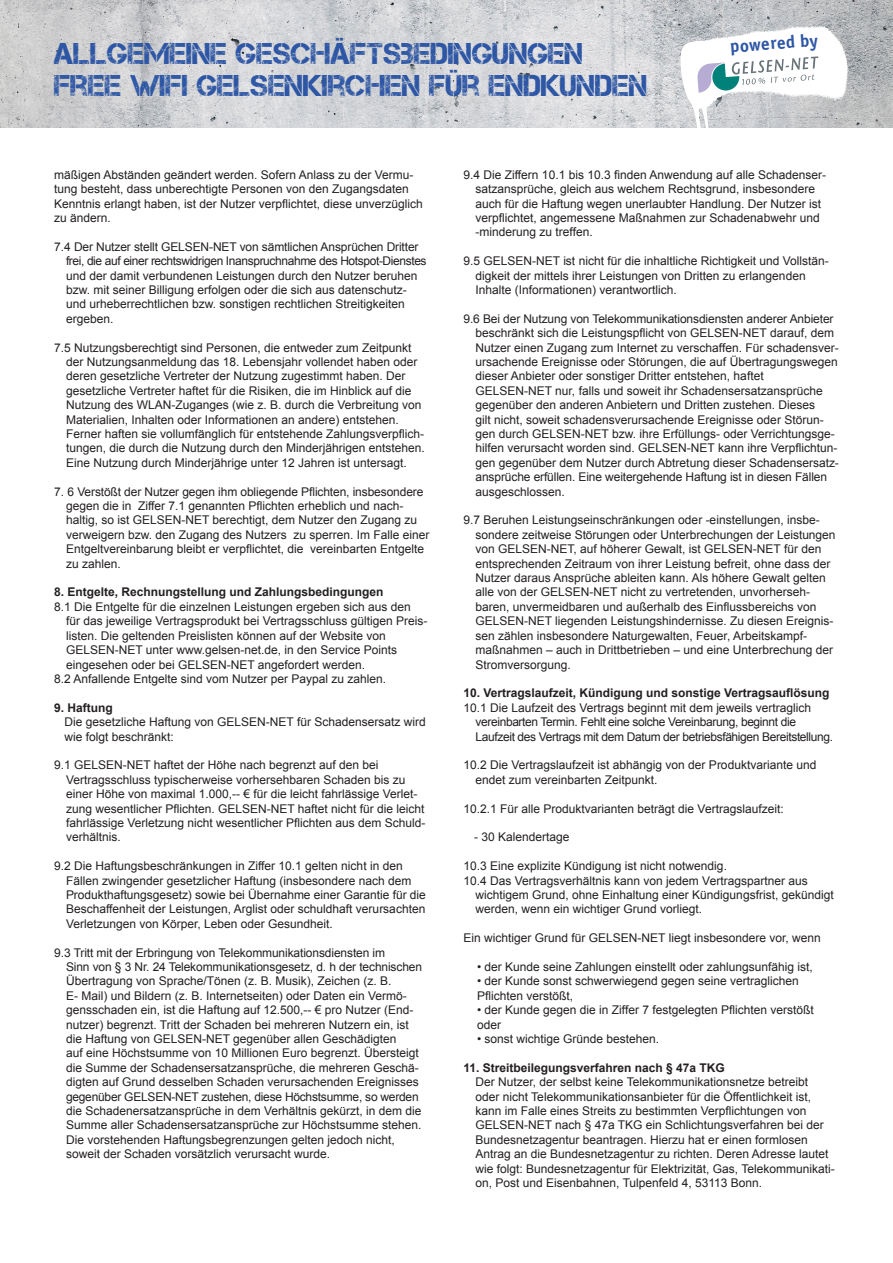
<style>
.page{position:relative;width:893px;height:1263px;background:#fff}
.page>*{position:absolute;margin:0;border:0;box-sizing:border-box;transform-origin:0 0}
.t1{font:30px "Captureit";color:#2d56a5}
.t2{font:700 17.7px "Officina Sans ITC Pro";color:#2d56a5}
.t3{font:12px/14.4px "Arial";color:#231f20}
.t4{font:12px/14.4px "Arial";letter-spacing:-.03em;color:#231f20}
.t5{font:700 12px "Arial";color:#231f20}
</style>
<div class="page">
<img style="left:0;top:0;width:893px;height:128px">
<svg style="left:680px;top:26px;width:168px;height:102px"></svg>
<p class="t1" style="left:54px;top:37px;width:530px">ALLGEMEINE GESCHÄFTSBEDINGUNGEN</p>
<p class="t1" style="left:54px;top:68px;width:595px">FREE WIFI GELSENKIRCHEN FÜR ENDKUNDEN</p>
<p class="t2" style="left:729px;top:35px;width:89px;rotate:-4deg">powered by</p>
<p class="t3" style="left:54px;top:168px;width:370px">mäßigen Abständen geändert werden. Sofern Anlass zu der Vermu&shy;tung besteht, dass unberechtigte Personen von den Zugangsdaten Kenntnis erlangt haben, ist der Nutzer verpflichtet, diese unverzüglich zu ändern.</p>
<p class="t3" style="left:54px;top:240px;width:366px">7.4 Der Nutzer stellt GELSEN-NET von sämtlichen Ansprüchen Dritter</p>
<p class="t4" style="left:66px;top:254px;width:362px">frei, die auf einer rechtswidrigen Inanspruchnahme des Hotspot-Dienstes und der damit verbundenen Leistungen durch den Nutzer beruhen</p>
<p class="t3" style="left:66px;top:283px;width:342px">bzw. mit seiner Billigung erfolgen oder die sich aus datenschutz&shy;und urheberrechtlichen bzw. sonstigen rechtlichen Streitigkeiten ergeben.</p>
<p class="t3" style="left:66px;top:340px;width:360px;text-indent:-12px">7.5 Nutzungsberechtigt sind Personen, die entweder zum Zeitpunkt der Nutzungsanmeldung das 18. Lebensjahr vollendet haben oder deren gesetzliche Vertreter der Nutzung zugestimmt haben. Der gesetzliche Vertreter haftet für die Risiken, die im Hinblick auf die Nutzung des WLAN-Zuganges (wie z. B. durch die Verbreitung von Materialien, Inhalten oder Informationen an andere) entstehen.<br>Ferner haften sie vollumfänglich für entstehende Zahlungsverpflich&shy;tungen, die durch die Nutzung durch den Minderjährigen entstehen.<br>Eine Nutzung durch Minderjährige unter 12 Jahren ist untersagt.</p>
<p class="t3" style="left:66px;top:484px;width:365px;text-indent:-12px">7. 6 Verstößt der Nutzer gegen ihm obliegende Pflichten, insbesondere gegen die in Ziffer 7.1 genannten Pflichten erheblich und nach&shy;haltig, so ist GELSEN-NET berechtigt, dem Nutzer den Zugang zu verweigern bzw. den Zugang des Nutzers zu sperren. Im Falle einer</p>
<p class="t3" style="left:66px;top:542px;width:360px">Entgeltvereinbarung bleibt er verpflichtet, die vereinbarten Entgelte zu zahlen.</p>
<p class="t5" style="left:54px;top:584px;width:331px">8. Entgelte, Rechnungstellung und Zahlungsbedingungen</p>
<p class="t3" style="left:54px;top:600px;width:358px">8.1 Die Entgelte für die einzelnen Leistungen ergeben sich aus den</p>
<p class="t3" style="left:66px;top:614px;width:363px">für das jeweilige Vertragsprodukt bei Vertragsschluss gültigen Preis&shy;listen. Die geltenden Preislisten können auf der Website von</p>
<p class="t3" style="left:66px;top:643px;width:333px">GELSEN-NET unter www.gelsen-net.de, in den Service Points eingesehen oder bei GELSEN-NET angefordert werden.</p>
<p class="t3" style="left:54px;top:672px;width:334px">8.2 Anfallende Entgelte sind vom Nutzer per Paypal zu zahlen.</p>
<p class="t5" style="left:54px;top:699px;width:60px">9. Haftung</p>
<p class="t3" style="left:64px;top:715px;width:363px">Die gesetzliche Haftung von GELSEN-NET für Schadensersatz wird wie folgt beschränkt:</p>
<p class="t3" style="left:54px;top:758px;width:326px">9.1 GELSEN-NET haftet der Höhe nach begrenzt auf den bei</p>
<p class="t3" style="left:66px;top:772px;width:361px">Vertragsschluss typischerweise vorhersehbaren Schaden bis zu einer Höhe von maximal 1.000,-- € für die leicht fahrlässige Verlet&shy;zung wesentlicher Pflichten. GELSEN-NET haftet nicht für die leicht fahrlässige Verletzung nicht wesentlicher Pflichten aus dem Schuld&shy;verhältnis.</p>
<p class="t3" style="left:66px;top:859px;width:361px;text-indent:-12px">9.2 Die Haftungsbeschränkungen in Ziffer 10.1 gelten nicht in den Fällen zwingender gesetzlicher Haftung (insbesondere nach dem Produkthaftungsgesetz) sowie bei Übernahme einer Garantie für die Beschaffenheit der Leistungen, Arglist oder schuldhaft verursachten Verletzungen von Körper, Leben oder Gesundheit.</p>
<p class="t3" style="left:66px;top:945px;width:358px;text-indent:-12px">9.3 Tritt mit der Erbringung von Telekommunikationsdiensten im<br>Sinn von § 3 Nr. 24 Telekommunikationsgesetz, d. h der technischen</p>
<p class="t3" style="left:66px;top:974px;width:327px">Übertragung von Sprache/Tönen (z. B. Musik), Zeichen (z. B.</p>
<p class="t3" style="left:66px;top:988px;width:349px">E- Mail) und Bildern (z. B. Internetseiten) oder Daten ein Vermö&shy;gensschaden ein, ist die Haftung auf 12.500,-- € pro Nutzer (End&shy;nutzer) begrenzt. Tritt der Schaden bei mehreren Nutzern ein, ist</p>
<p class="t3" style="left:66px;top:1032px;width:357px">die Haftung von GELSEN-NET gegenüber allen Geschädigten<br>auf eine Höchstsumme von 10 Millionen Euro begrenzt. Übersteigt die Summe der Schadensersatzansprüche, die mehreren Geschä&shy;digten auf Grund desselben Schaden verursachenden Ereignisses gegenüber GELSEN-NET zustehen, diese Höchstsumme, so werden die Schadenersatzansprüche in dem Verhältnis gekürzt, in dem die Summe aller Schadensersatzansprüche zur Höchstsumme stehen.<br>Die vorstehenden Haftungsbegrenzungen gelten jedoch nicht, soweit der Schaden vorsätzlich verursacht wurde.</p>
<p class="t3" style="left:463px;top:168px;width:364px">9.4 Die Ziffern 10.1 bis 10.3 finden Anwendung auf alle Schadenser-</p>
<p class="t3" style="left:475px;top:182px;width:347px">satzansprüche, gleich aus welchem Rechtsgrund, insbesondere auch für die Haftung wegen unerlaubter Handlung. Der Nutzer ist verpflichtet, angemessene Maßnahmen zur Schadenabwehr und -minderung zu treffen.</p>
<p class="t3" style="left:475px;top:254px;width:355px;text-indent:-12px">9.5 GELSEN-NET ist nicht für die inhaltliche Richtigkeit und Vollstän&shy;digkeit der mittels ihrer Leistungen von Dritten zu erlangenden</p>
<p class="t3" style="left:475px;top:283px;width:203px">Inhalte (Informationen) verantwortlich.</p>
<p class="t3" style="left:475px;top:312px;width:365px;text-indent:-12px">9.6 Bei der Nutzung von Telekommunikationsdiensten anderer Anbieter beschränkt sich die Leistungspflicht von GELSEN-NET darauf, dem Nutzer einen Zugang zum Internet zu verschaffen. Für schadensver&shy;ursachende Ereignisse oder Störungen, die auf Übertragungswegen</p>
<p class="t3" style="left:475px;top:369px;width:290px">dieser Anbieter oder sonstiger Dritter entstehen, haftet</p>
<p class="t3" style="left:475px;top:384px;width:365px">GELSEN-NET nur, falls und soweit ihr Schadensersatzansprüche gegenüber den anderen Anbietern und Dritten zustehen. Dieses<br>gilt nicht, soweit schadensverursachende Ereignisse oder Störun&shy;gen durch GELSEN-NET bzw. ihre Erfüllungs- oder Verrichtungsge&shy;hilfen verursacht worden sind. GELSEN-NET kann ihre Verpflichtun&shy;gen gegenüber dem Nutzer durch Abtretung dieser Schadensersatz-</p>
<p class="t3" style="left:475px;top:470px;width:353px">ansprüche erfüllen. Eine weitergehende Haftung ist in diesen Fällen ausgeschlossen.</p>
<p class="t3" style="left:475px;top:513px;width:362px;text-indent:-12px">9.7 Beruhen Leistungseinschränkungen oder -einstellungen, insbe&shy;sondere zeitweise Störungen oder Unterbrechungen der Leistungen von GELSEN-NET, auf höherer Gewalt, ist GELSEN-NET für den entsprechenden Zeitraum von ihrer Leistung befreit, ohne dass der Nutzer daraus Ansprüche ableiten kann. Als höhere Gewalt gelten</p>
<p class="t3" style="left:475px;top:585px;width:359px">alle von der GELSEN-NET nicht zu vertretenden, unvorherseh&shy;baren, unvermeidbaren und außerhalb des Einflussbereichs von GELSEN-NET liegenden Leistungshindernisse. Zu diesen Ereignis&shy;sen zählen insbesondere Naturgewalten, Feuer, Arbeitskampf&shy;maßnahmen – auch in Drittbetrieben – und eine Unterbrechung der Stromversorgung.</p>
<p class="t5" style="left:463px;top:685px;width:368px">10. Vertragslaufzeit, Kündigung und sonstige Vertragsauflösung</p>
<p class="t3" style="left:463px;top:700px;width:349px">10.1 Die Laufzeit des Vertrags beginnt mit dem jeweils vertraglich</p>
<p class="t4" style="left:475px;top:715px;width:359px">vereinbarten Termin. Fehlt eine solche Vereinbarung, beginnt die<br>Laufzeit des Vertrags mit dem Datum der betriebsfähigen Bereitstellung.</p>
<p class="t3" style="left:475px;top:758px;width:342px;text-indent:-12px">10.2 Die Vertragslaufzeit ist abhängig von der Produktvariante und endet zum vereinbarten Zeitpunkt.</p>
<p class="t3" style="left:463px;top:801px;width:322px">10.2.1 Für alle Produktvarianten beträgt die Vertragslaufzeit:</p>
<p class="t3" style="left:474px;top:830px;width:97px">- 30 Kalendertage</p>
<p class="t3" style="left:463px;top:859px;width:265px">10.3 Eine explizite Kündigung ist nicht notwendig.</p>
<p class="t3" style="left:475px;top:873px;width:360px;text-indent:-12px">10.4 Das Vertragsverhältnis kann von jedem Vertragspartner aus wichtigem Grund, ohne Einhaltung einer Kündigungsfrist, gekündigt werden, wenn ein wichtiger Grund vorliegt.</p>
<p class="t3" style="left:463px;top:931px;width:359px">Ein wichtiger Grund für GELSEN-NET liegt insbesondere vor, wenn</p>
<p class="t3" style="left:477px;top:960px;width:337px">• der Kunde seine Zahlungen einstellt oder zahlungsunfähig ist,</p>
<p class="t3" style="left:477px;top:974px;width:323px">• der Kunde sonst schwerwiegend gegen seine vertraglichen</p>
<p class="t3" style="left:477px;top:988px;width:98px">Pflichten verstößt,</p>
<p class="t3" style="left:477px;top:1003px;width:338px">• der Kunde gegen die in Ziffer 7 festgelegten Pflichten verstößt oder</p>
<p class="t3" style="left:477px;top:1032px;width:184px">• sonst wichtige Gründe bestehen.</p>
<p class="t5" style="left:463px;top:1059px;width:263px">11. Streitbeilegungsverfahren nach § 47a TKG</p>
<p class="t3" style="left:475px;top:1075px;width:337px">Der Nutzer, der selbst keine Telekommunikationsnetze betreibt oder nicht Telekommunikationsanbieter für die Öffentlichkeit ist,</p>
<p class="t3" style="left:475px;top:1104px;width:361px">kann im Falle eines Streits zu bestimmten Verpflichtungen von GELSEN-NET nach § 47a TKG ein Schlichtungsverfahren bei der Bundesnetzagentur beantragen. Hierzu hat er einen formlosen Antrag an die Bundesnetzagentur zu richten. Deren Adresse lautet wie folgt: Bundesnetzagentur für Elektrizität, Gas, Telekommunikati&shy;on, Post und Eisenbahnen, Tulpenfeld 4, 53113 Bonn.</p>
</div>
